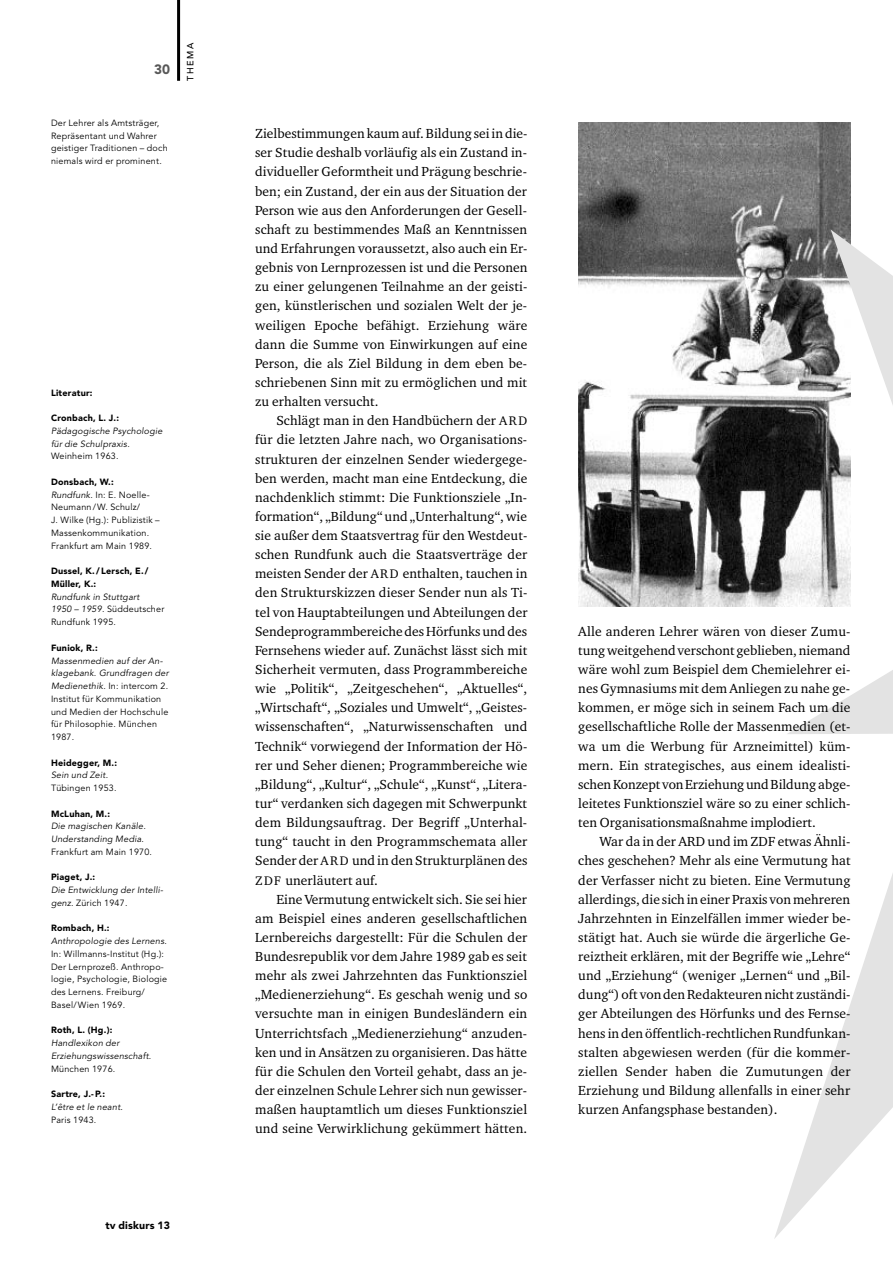
<style>
.page{position:relative;width:893px;height:1263px;background:#fff}
.page>*{position:absolute;margin:0;border:0;box-sizing:border-box;transform-origin:0 0}
.t1{font:13.5px/19.2px "Charter BT";letter-spacing:.005em;color:#000;text-align:justify}
.t2{font:900 13.5px "Avenir";color:#585858}
.t3{font:900 10.5px "Avenir";letter-spacing:.02em;color:#000}
.t4{font:9px/12.8px "Avenir";letter-spacing:.02em;color:#000}
.t5{font:italic 9px/12.8px "Avenir";letter-spacing:.02em;color:#000}
.t6{font:900 9px/12.8px "Avenir";letter-spacing:.025em;color:#000}
.t7{font:500 9px "Avenir";letter-spacing:.165em;color:#000}
.s1{font-style:normal}
.s2{font-weight:900}
.s3{font-style:italic}
.s4{font-weight:900;font-style:normal}
.s5{font-size:12.75px}
</style>
<div class="page">
<img style="left:578px;top:122px;width:272px;height:485px">
<svg style="left:774px;top:230px;width:119px;height:1009px"></svg>
<hr style="left:177px;top:0;width:3px;height:81px;background:#000">
<p class="t2" style="left:154px;top:64px;width:17px">30</p>
<p class="t4" style="left:51px;top:117px;width:118px">Der Lehrer als Amtsträger,<br>Repräsentant und Wahrer geistiger Traditionen – doch niemals wird er prominent.</p>
<p class="t7" style="left:187px;top:81px;width:39px;rotate:-90deg">THEMA</p>
<p class="t6" style="left:51px;top:387px;width:43px">Literatur:</p>
<p class="t6" style="left:51px;top:412px;width:70px">Cronbach, L. J.:</p>
<p class="t5" style="left:51px;top:425px;width:113px">Pädagogische Psychologie für die Schulpraxis<span class="s1">.<br>Weinheim 1963.</span></p>
<p class="t4" style="left:51px;top:476px;width:110px"><span class="s2">Donsbach, W.:<br></span><span class="s3">Rundfunk</span>. In: E. Noelle-<br>Neumann/W. Schulz/<br>J. Wilke (Hg.): Publizistik –<br>Massenkommunikation.<br>Frankfurt am Main 1989.</p>
<p class="t6" style="left:51px;top:565px;width:99px">Dussel, K./Lersch, E./<br>Müller, K.:</p>
<p class="t5" style="left:51px;top:591px;width:115px">Rundfunk in Stuttgart<br>1950 – 1959<span class="s1">. Süddeutscher<br>Rundfunk 1995.</span></p>
<p class="t6" style="left:51px;top:642px;width:48px">Funiok, R.:</p>
<p class="t4" style="left:51px;top:655px;width:119px"><span class="s3">Massenmedien auf der An&shy;klagebank. Grundfragen der<br>Medienethik</span>. In: intercom 2.<br>Institut für Kommunikation und Medien der Hochschule für Philosophie. München<br>1987.</p>
<p class="t4" style="left:51px;top:757px;width:68px"><span class="s2">Heidegger, M.:<br></span><span class="s3">Sein und Zeit</span>.<br>Tübingen 1953.</p>
<p class="t6" style="left:51px;top:808px;width:61px">McLuhan, M.:</p>
<p class="t5" style="left:51px;top:820px;width:103px">Die magischen Kanäle.<br>Understanding Media<span class="s1">.<br>Frankfurt am Main 1970.</span></p>
<p class="t6" style="left:51px;top:872px;width:46px">Piaget, J.:</p>
<p class="t5" style="left:51px;top:884px;width:114px">Die Entwicklung der Intelli&shy;genz<span class="s1">. Zürich 1947.</span></p>
<p class="t4" style="left:51px;top:923px;width:118px"><span class="s2">Rombach, H.:<br></span><span class="s3">Anthropologie des Lernens</span>.<br>In: Willmanns-Institut (Hg.):<br>Der Lernprozeß. Anthropo&shy;logie, Psychologie, Biologie des Lernens. Freiburg/<br>Basel/Wien 1969.</p>
<p class="t6" style="left:51px;top:1025px;width:63px">Roth, L. (Hg.):</p>
<p class="t5" style="left:51px;top:1037px;width:102px">Handlexikon der<br>Erziehungswissenschaft<span class="s1">.<br>München 1976.</span></p>
<p class="t5" style="left:51px;top:1088px;width:74px"><span class="s4">Sartre, J.-P.:<br></span>L’être et le neant<span class="s1">.<br>Paris 1943.</span></p>
<p class="t3" style="left:105px;top:1221px;width:66px">tv diskurs 13</p>
<p class="t1" style="left:255px;top:125px;width:274px">Zielbestimmungen kaum auf. Bildung sei in die&shy;ser Studie deshalb vorläufig als ein Zustand in&shy;dividueller Geformtheit und Prägung beschrie&shy;ben; ein Zustand, der ein aus der Situation der Person wie aus den Anforderungen der Gesell&shy;schaft zu bestimmendes Maß an Kenntnissen und Erfahrungen voraussetzt, also auch ein Er&shy;gebnis von Lernprozessen ist und die Personen zu einer gelungenen Teilnahme an der geisti&shy;gen, künstlerischen und sozialen Welt der je&shy;weiligen Epoche befähigt. Erziehung wäre dann die Summe von Einwirkungen auf eine Person, die als Ziel Bildung in dem eben be&shy;schriebenen Sinn mit zu ermöglichen und mit zu erhalten versucht.</p>
<p class="t1" style="left:255px;top:412px;width:274px;text-indent:21px">Schlägt man in den Handbüchern der <span class="s5">ARD </span>für die letzten Jahre nach, wo Organisations&shy;strukturen der einzelnen Sender wiedergege&shy;ben werden, macht man eine Entdeckung, die nachdenklich stimmt: Die Funktionsziele „In&shy;formation“, „Bildung“ und „Unterhaltung“, wie sie außer dem Staatsvertrag für den Westdeut&shy;schen Rundfunk auch die Staatsverträge der meisten Sender der <span class="s5">ARD</span> enthalten, tauchen in den Strukturskizzen dieser Sender nun als Ti&shy;tel von Hauptabteilungen und Abteilungen der Sendeprogrammbereiche des Hörfunks und des Fernsehens wieder auf. Zunächst lässt sich mit Sicherheit vermuten, dass Programmbereiche wie „Politik“, „Zeitgeschehen“, „Aktuelles“, „Wirtschaft“, „Soziales und Umwelt“, „Geistes&shy;wissenschaften“, „Naturwissenschaften und Technik“ vorwiegend der Information der Hö&shy;rer und Seher dienen; Programmbereiche wie „Bildung“, „Kultur“, „Schule“, „Kunst“, „Litera&shy;tur“ verdanken sich dagegen mit Schwerpunkt dem Bildungsauftrag. Der Begriff „Unterhal&shy;tung“ taucht in den Programmschemata aller Sender der <span class="s5">ARD</span> und in den Strukturplänen des <span class="s5">ZDF</span> unerläutert auf.</p>
<p class="t1" style="left:255px;top:890px;width:274px;text-indent:21px">Eine Vermutung entwickelt sich. Sie sei hier am Beispiel eines anderen gesellschaftlichen Lernbereichs dargestellt: Für die Schulen der Bundesrepublik vor dem Jahre 1989 gab es seit mehr als zwei Jahrzehnten das Funktionsziel „Medienerziehung“. Es geschah wenig und so versuchte man in einigen Bundesländern ein Unterrichtsfach „Medienerziehung“ anzuden&shy;ken und in Ansätzen zu organisieren. Das hätte für die Schulen den Vorteil gehabt, dass an je&shy;der einzelnen Schule Lehrer sich nun gewisser&shy;maßen hauptamtlich um dieses Funktionsziel und seine Verwirklichung gekümmert hätten.</p>
<p class="t1" style="left:578px;top:623px;width:274px">Alle anderen Lehrer wären von dieser Zumu&shy;tung weitgehend verschont geblieben, niemand wäre wohl zum Beispiel dem Chemielehrer ei&shy;nes Gymnasiums mit dem Anliegen zu nahe ge&shy;kommen, er möge sich in seinem Fach um die gesellschaftliche Rolle der Massenmedien (et&shy;wa um die Werbung für Arzneimittel) küm&shy;mern. Ein strategisches, aus einem idealisti&shy;schen Konzept von Erziehung und Bildung abge&shy;leitetes Funktionsziel wäre so zu einer schlich&shy;ten Organisationsmaßnahme implodiert.</p>
<p class="t1" style="left:578px;top:833px;width:274px;text-indent:21px">War da in der ARD und im ZDF etwas Ähnli&shy;ches geschehen? Mehr als eine Vermutung hat der Verfasser nicht zu bieten. Eine Vermutung allerdings, die sich in einer Praxis von mehreren Jahrzehnten in Einzelfällen immer wieder be&shy;stätigt hat. Auch sie würde die ärgerliche Ge&shy;reiztheit erklären, mit der Begriffe wie „Lehre“ und „Erziehung“ (weniger „Lernen“ und „Bil&shy;dung“) oft von den Redakteuren nicht zuständi&shy;ger Abteilungen des Hörfunks und des Fernse&shy;hens in den öffentlich-rechtlichen Rundfunkan&shy;stalten abgewiesen werden (für die kommer&shy;ziellen Sender haben die Zumutungen der Erziehung und Bildung allenfalls in einer sehr kurzen Anfangsphase bestanden).</p>
</div>
